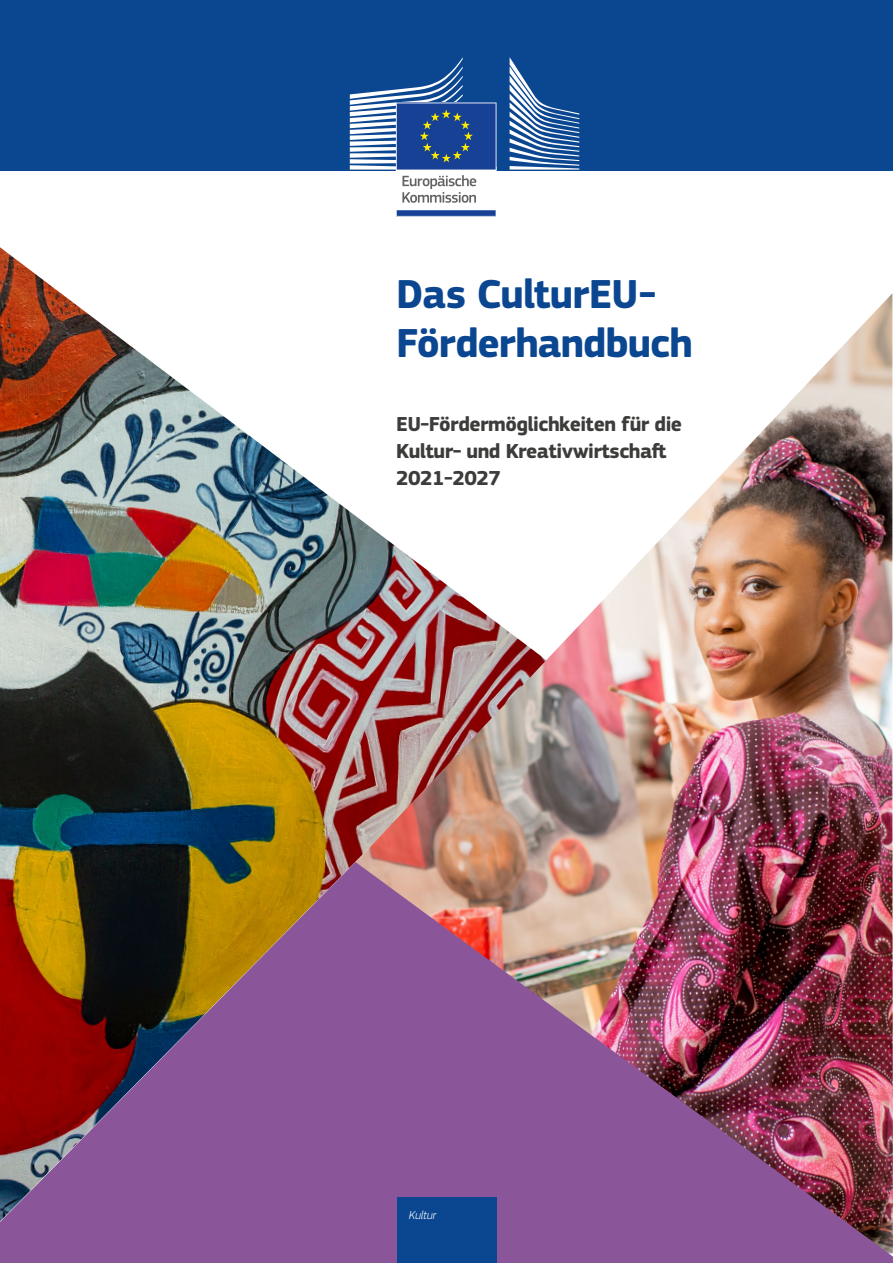
<style>
.page{position:relative;width:893px;height:1263px;background:#fff}
.page>*{position:absolute;margin:0;border:0;box-sizing:border-box;transform-origin:0 0}
.Front_Cover_Heading{font:700 42px/49.5px "EC Square Sans Pro";letter-spacing:-.025em;color:#0b4691}
.Front_Cover_Heading-2{font:700 21px/27px "EC Square Sans Pro";letter-spacing:-.025em;color:#3c3c3b}
.Front_Cover_EC_Tab{font:italic 300 12px "EC Square Sans Pro";letter-spacing:-.015em;color:#fff}
</style>
<div class="page">
<img style="left:0;top:247px;width:355px;height:615px">
<img style="left:355px;top:293px;width:538px;height:569px">
<img style="left:0;top:862px;width:893px;height:401px">
<div style="left:0;top:0;width:893px;height:170px;background:#0b4691"></div>
<div style="left:397px;top:1197px;width:99px;height:66px;background:#0b4691"></div>
<svg style="left:510px;top:58px;width:69px;height:112px"></svg>
<svg style="left:350px;top:57px;width:146px;height:160px"></svg>
<h1 class="Front_Cover_Heading" style="left:396px;top:270px;width:298px">Das CulturEU-<br>Förderhandbuch</h1>
<h1 class="Front_Cover_Heading-2" style="left:396px;top:411px;width:287px">EU-Fördermöglichkeiten für die<br>Kultur- und Kreativwirtschaft<br>2021-2027</h1>
<p class="Front_Cover_EC_Tab" style="left:409px;top:1208px;width:29px">Kultur</p>
</div>
